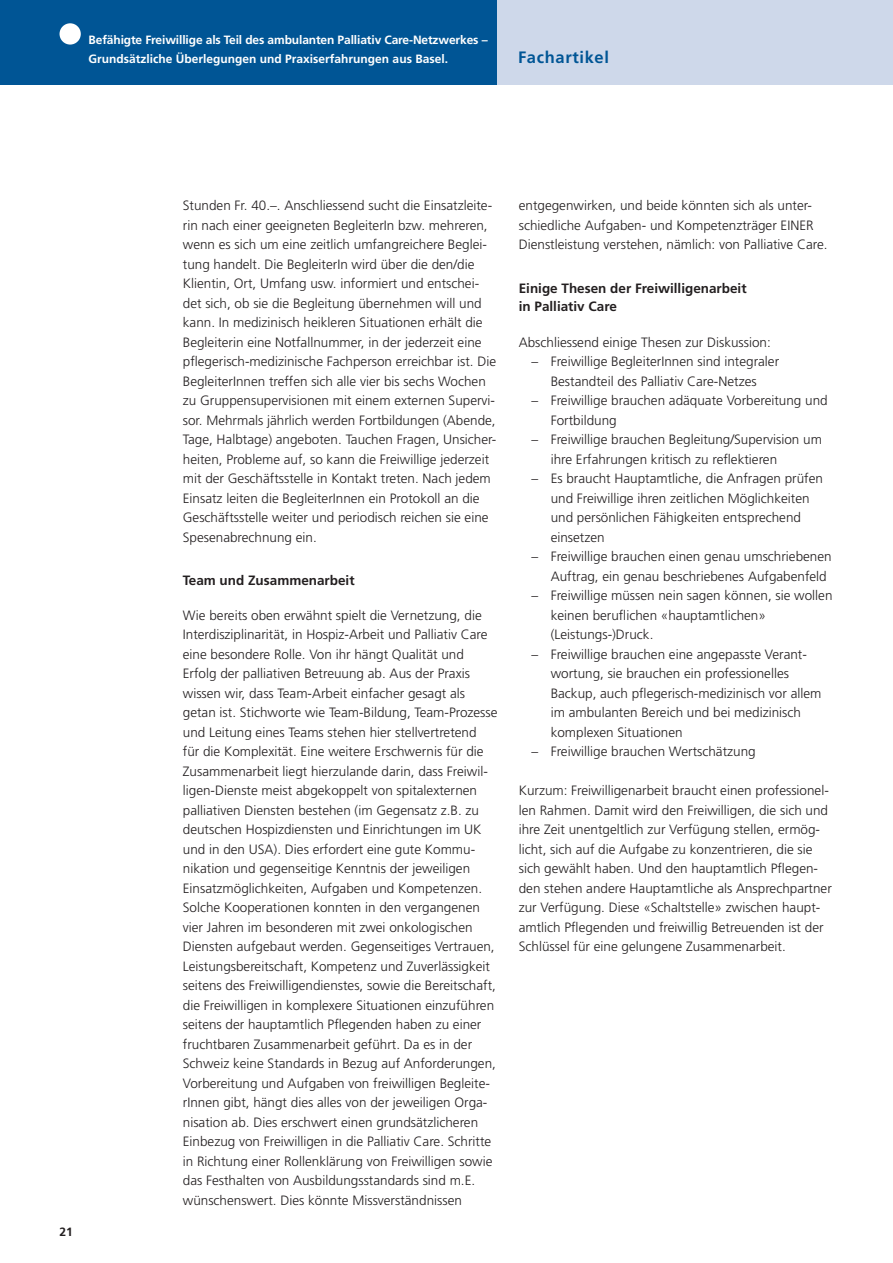
<style>
.page{position:relative;width:893px;height:1263px;background:#fff}
.page>*{position:absolute;margin:0;border:0;box-sizing:border-box;transform-origin:0 0}
.t1{font:700 16.5px "Frutiger";letter-spacing:.04em;color:#005595}
.t2{font:300 13.5px/19.5px "Frutiger";color:#231f20}
.t3{font:700 13.5px/18px "Frutiger";color:#231f20}
.t4{font:700 12px/19.5px "Frutiger";letter-spacing:-.01em;color:#fff}
.t5{font:700 12px "Frutiger";color:#231f20}
</style>
<div class="page">
<div style="left:0;top:0;width:497px;height:85px;background:#005595"></div>
<div style="left:60px;top:23px;width:21px;height:22px;background:#fff;border-radius:50%"></div>
<div style="left:497px;top:0;width:396px;height:85px;background:#ced8ea"></div>
<p class="t4" style="left:89px;top:30px;width:401px">Befähigte Freiwillige als Teil des ambulanten Palliativ Care-Netzwerkes –<br>Grundsätzliche Überlegungen und Praxiserfahrungen aus Basel.</p>
<p class="t1" style="left:518px;top:48px;width:92px">Fachartikel</p>
<p class="t5" style="left:60px;top:1225px;width:15px">21</p>
<p class="t2" style="left:183px;top:196px;width:315px">Stunden Fr. 40.–. Anschliessend sucht die Einsatzleite&shy;rin nach einer geeigneten BegleiterIn bzw. mehreren, wenn es sich um eine zeitlich umfangreichere Beglei&shy;tung handelt. Die BegleiterIn wird über die den/die Klientin, Ort, Umfang usw. informiert und entschei&shy;det sich, ob sie die Begleitung übernehmen will und kann. In medizinisch heikleren Situationen erhält die Begleiterin eine Notfallnummer, in der jederzeit eine pflegerisch-medizinische Fachperson erreichbar ist. Die BegleiterInnen treffen sich alle vier bis sechs Wochen zu Gruppensupervisionen mit einem externen Supervi&shy;sor. Mehrmals jährlich werden Fortbildungen (Abende, Tage, Halbtage) angeboten. Tauchen Fragen, Unsicher&shy;heiten, Probleme auf, so kann die Freiwillige jederzeit mit der Geschäftsstelle in Kontakt treten. Nach jedem Einsatz leiten die BegleiterInnen ein Protokoll an die Geschäftsstelle weiter und periodisch reichen sie eine Spesenabrechnung ein.</p>
<p class="t3" style="left:183px;top:571px;width:173px">Team und Zusammenarbeit</p>
<p class="t2" style="left:183px;top:605px;width:316px">Wie bereits oben erwähnt spielt die Vernetzung, die Interdisziplinarität, in Hospiz-Arbeit und Palliativ Care eine besondere Rolle. Von ihr hängt Qualität und Erfolg der palliativen Betreuung ab. Aus der Praxis wissen wir, dass Team-Arbeit einfacher gesagt als getan ist. Stichworte wie Team-Bildung, Team-Prozesse und Leitung eines Teams stehen hier stellvertretend<br>für die Komplexität. Eine weitere Erschwernis für die Zusammenarbeit liegt hierzulande darin, dass Freiwil&shy;ligen-Dienste meist abgekoppelt von spitalexternen palliativen Diensten bestehen (im Gegensatz z.B. zu deutschen Hospizdiensten und Einrichtungen im UK und in den USA). Dies erfordert eine gute Kommu&shy;nikation und gegenseitige Kenntnis der jeweiligen Einsatzmöglichkeiten, Aufgaben und Kompetenzen.<br>Solche Kooperationen konnten in den vergangenen vier Jahren im besonderen mit zwei onkologischen Diensten aufgebaut werden. Gegenseitiges Vertrauen, Leistungsbereitschaft, Kompetenz und Zuverlässigkeit seitens des Freiwilligendienstes, sowie die Bereitschaft, die Freiwilligen in komplexere Situationen einzuführen seitens der hauptamtlich Pflegenden haben zu einer fruchtbaren Zusammenarbeit geführt. Da es in der Schweiz keine Standards in Bezug auf Anforderungen, Vorbereitung und Aufgaben von freiwilligen Begleite&shy;rInnen gibt, hängt dies alles von der jeweiligen Orga&shy;nisation ab. Dies erschwert einen grundsätzlicheren Einbezug von Freiwilligen in die Palliativ Care. Schritte in Richtung einer Rollenklärung von Freiwilligen sowie das Festhalten von Ausbildungsstandards sind m.E. wünschenswert. Dies könnte Missverständnissen</p>
<p class="t2" style="left:519px;top:196px;width:310px">entgegenwirken, und beide könnten sich als unter&shy;schiedliche Aufgaben- und Kompetenzträger EINER<br>Dienstleistung verstehen, nämlich: von Palliative Care.</p>
<p class="t3" style="left:519px;top:279px;width:229px">Einige Thesen der Freiwilligenarbeit in Palliativ Care</p>
<p class="t2" style="left:519px;top:332px;width:254px">Abschliessend einige Thesen zur Diskussion:</p>
<p class="t2" style="left:531px;top:352px;width:249px;text-align:center">– Freiwillige BegleiterInnen sind integraler<br>Bestandteil des Palliativ Care-Netzes</p>
<p class="t2" style="left:551px;top:391px;width:279px;text-indent:-19px">– Freiwillige brauchen adäquate Vorbereitung und<br>Fortbildung</p>
<p class="t2" style="left:551px;top:430px;width:273px;text-indent:-19px">– Freiwillige brauchen Begleitung/Supervision um ihre Erfahrungen kritisch zu reflektieren</p>
<p class="t2" style="left:551px;top:469px;width:274px;text-indent:-19px">– Es braucht Hauptamtliche, die Anfragen prüfen und Freiwillige ihren zeitlichen Möglichkeiten und persönlichen Fähigkeiten entsprechend einsetzen</p>
<p class="t2" style="left:551px;top:547px;width:283px;text-indent:-19px">– Freiwillige brauchen einen genau umschriebenen<br>Auftrag, ein genau beschriebenes Aufgabenfeld</p>
<p class="t2" style="left:551px;top:586px;width:283px;text-indent:-19px">– Freiwillige müssen nein sagen können, sie wollen keinen beruflichen «hauptamtlichen» (Leistungs-)Druck.</p>
<p class="t2" style="left:551px;top:644px;width:272px;text-indent:-19px">– Freiwillige brauchen eine angepasste Verant&shy;wortung, sie brauchen ein professionelles Backup, auch pflegerisch-medizinisch vor allem im ambulanten Bereich und bei medizinisch komplexen Situationen</p>
<p class="t2" style="left:531px;top:742px;width:226px">– Freiwillige brauchen Wertschätzung</p>
<p class="t2" style="left:519px;top:781px;width:315px">Kurzum: Freiwilligenarbeit braucht einen professionel&shy;len Rahmen. Damit wird den Freiwilligen, die sich und ihre Zeit unentgeltlich zur Verfügung stellen, ermög&shy;licht, sich auf die Aufgabe zu konzentrieren, die sie sich gewählt haben. Und den hauptamtlich Pflegen&shy;den stehen andere Hauptamtliche als Ansprechpartner zur Verfügung. Diese «Schaltstelle» zwischen haupt&shy;amtlich Pflegenden und freiwillig Betreuenden ist der Schlüssel für eine gelungene Zusammenarbeit.</p>
</div>
